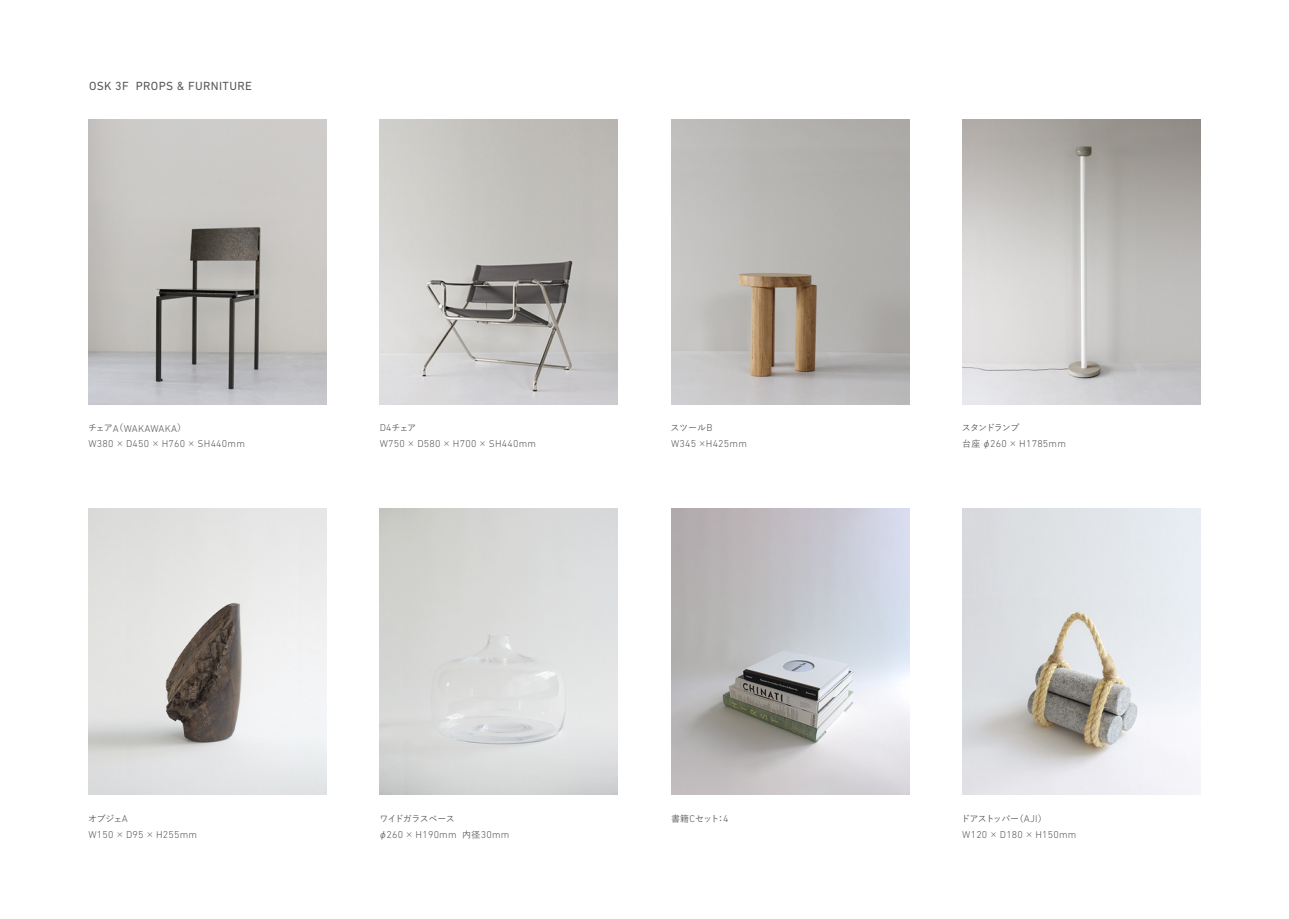
<style>
.page{position:relative;width:1289px;height:919px;background:#fff}
.page>*{position:absolute;margin:0;border:0;box-sizing:border-box;transform-origin:0 0}
.t1{font:12px "DIN Next LT Pro";letter-spacing:.03em;color:#57585a}
.t2{font:300 10.2px "DIN Next LT Pro";letter-spacing:.02em;color:#57585a}
.t3{font:300 10.05px "DIN Next LT Pro";letter-spacing:.02em;color:#57585a}
.t4{font:500 9px "Yu Go";letter-spacing:-.085em;color:#57585a}
.t5{font:500 9px "Yu Go";letter-spacing:-.065em;color:#57585a}
.t6{font:500 9px "Yu Go";letter-spacing:-.105em;color:#57585a}
.s1{font-family:"Yu Go";font-weight:500;font-size:9px}
.s2{font-size:10.05px}
.s3{font-family:"DIN Next LT Pro";font-weight:300;font-size:10.05px}
.s4{font-family:"DIN Next LT Pro";font-weight:300;font-size:10.2px}
</style>
<div class="page">
<img style="left:671px;top:509px;width:238px;height:285px">
<img style="left:962px;top:509px;width:238px;height:285px">
<img style="left:962px;top:119px;width:238px;height:285px">
<img style="left:380px;top:119px;width:238px;height:285px">
<img style="left:671px;top:119px;width:238px;height:285px">
<img style="left:88px;top:509px;width:239px;height:285px">
<img style="left:88px;top:119px;width:239px;height:285px">
<p class="t1" style="left:89px;top:79px;width:164px">OSK 3F PROPS &amp; FURNITURE</p>
<p class="t3" style="left:88px;top:422px;width:99px"><span class="s1">チェア</span>A<span class="s1">（</span>WAKAWAKA<span class="s1">）</span></p>
<p class="t2" style="left:88px;top:438px;width:158px"><span class="s2">W</span>380 <span class="s1">×</span> <span class="s2">D</span>450 <span class="s1">×</span> <span class="s2">H</span>760 <span class="s1">×</span> <span class="s2">SH</span>440<span class="s2">mm</span></p>
<p class="t4" style="left:380px;top:419px;width:38px"><span class="s3">D</span><span class="s4">4</span>チェア</p>
<p class="t2" style="left:380px;top:438px;width:158px"><span class="s2">W</span>750 <span class="s1">×</span> <span class="s2">D</span>580 <span class="s1">×</span> <span class="s2">H</span>700 <span class="s1">×</span> <span class="s2">SH</span>440<span class="s2">mm</span></p>
<p class="t4" style="left:670px;top:419px;width:43px">スツール<span class="s3">B</span></p>
<p class="t2" style="left:671px;top:438px;width:77px"><span class="s2">W</span>345 <span class="s1">×</span><span class="s2">H</span>425<span class="s2">mm</span></p>
<p class="t6" style="left:961px;top:419px;width:59px">スタンドランプ</p>
<p class="t2" style="left:962px;top:438px;width:105px"><span class="s1">台座 φ</span>260 <span class="s1">×</span> <span class="s2">H</span>1785<span class="s2">mm</span></p>
<p class="t4" style="left:88px;top:810px;width:41px">オブジェ<span class="s3">A</span></p>
<p class="t2" style="left:88px;top:828px;width:110px"><span class="s2">W</span>150 <span class="s1">×</span> <span class="s2">D</span>95 <span class="s1">×</span> <span class="s2">H</span>255<span class="s2">mm</span></p>
<p class="t5" style="left:379px;top:810px;width:77px">ワイドガラスベース</p>
<p class="t2" style="left:378px;top:828px;width:132px"><span class="s1">φ</span>260 <span class="s1">×</span> <span class="s2">H</span>190<span class="s2">mm</span> <span class="s1">内径</span>30<span class="s2">mm</span></p>
<p class="t4" style="left:671px;top:810px;width:59px">書籍<span class="s3">C</span>セット：<span class="s4">4</span></p>
<p class="t4" style="left:961px;top:810px;width:87px">ドアストッパー（<span class="s3">AJI</span>）</p>
<p class="t2" style="left:962px;top:828px;width:116px"><span class="s2">W</span>120 <span class="s1">×</span> <span class="s2">D</span>180 <span class="s1">×</span> <span class="s2">H</span>150<span class="s2">mm</span></p>
</div>
